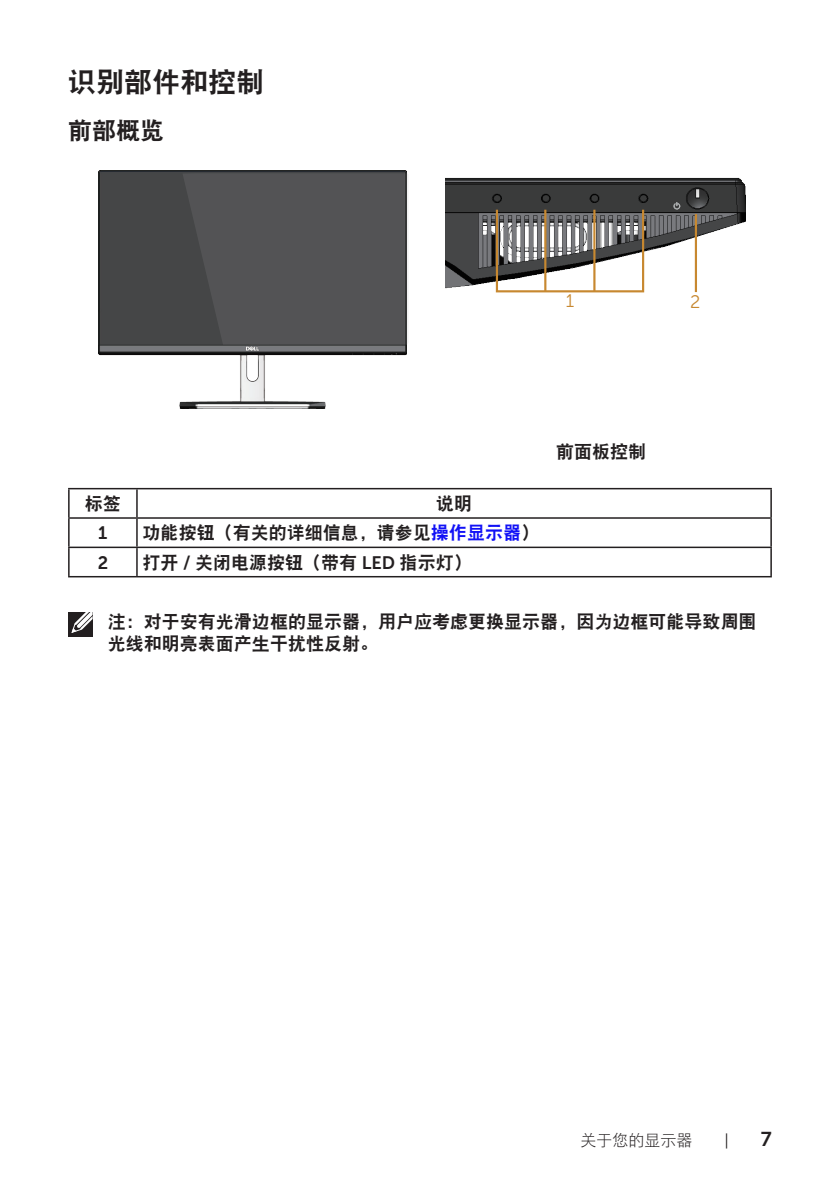
<style>
.page{position:relative;width:840px;height:1191px;background:#fff}
.page>*{position:absolute;margin:0;border:0;box-sizing:border-box;transform-origin:0 0}
.Head_2{font:28px "DFP Hei W9";color:#231f20}
.Head_3{font:24px "DFP Hei W9";color:#231f20}
.t1{font:20px "Museo Sans For Dell 700";color:#231f20}
.t2{font:18.2px "Museo Sans For Dell 300";color:#c78830}
.text{font:18px/21.6px "DFP Hei W9";color:#231f20}
.text-2{font:18px "Museo Sans For Dell 700";color:#231f20}
.t3{font:16px "DFP Hei W3";color:#231f20}
.t4{font:16px "Museo Sans For Dell 300";color:#231f20}
.s1{color:#1111f6}
.s2{font-family:"Museo Sans For Dell 700"}
</style>
<div class="page">
<img style="left:445px;top:178px;width:300px;height:114px">
<svg style="left:673px;top:202px;width:6px;height:7px"></svg>
<hr style="left:544px;top:210px;width:2px;height:81px;background:#c78830">
<hr style="left:593px;top:210px;width:2px;height:81px;background:#c78830">
<div style="left:495px;top:209px;width:148px;height:83px;border:2px solid #c78830"></div>
<hr style="left:694px;top:214px;width:2px;height:78px;background:#c78830">
<img style="left:98px;top:171px;width:308px;height:238px">
<svg style="left:182px;top:173px;width:226px;height:172px;background:#525254"></svg>
<hr style="left:68px;top:488px;width:69px;height:1px;background:#231f20">
<hr style="left:68px;top:489px;width:2px;height:28px;background:#231f20">
<hr style="left:137px;top:488px;width:634px;height:1px;background:#231f20">
<hr style="left:136px;top:489px;width:2px;height:28px;background:#231f20">
<hr style="left:68px;top:517px;width:69px;height:2px;background:#231f20">
<hr style="left:68px;top:519px;width:2px;height:27px;background:#231f20">
<hr style="left:137px;top:517px;width:634px;height:2px;background:#231f20">
<hr style="left:136px;top:519px;width:2px;height:27px;background:#231f20">
<hr style="left:68px;top:546px;width:69px;height:2px;background:#231f20">
<hr style="left:68px;top:548px;width:2px;height:28px;background:#231f20">
<hr style="left:137px;top:546px;width:634px;height:2px;background:#231f20">
<hr style="left:136px;top:548px;width:2px;height:28px;background:#231f20">
<svg style="left:770px;top:489px;width:1px;height:87px"></svg>
<hr style="left:68px;top:576px;width:69px;height:1px;background:#231f20">
<hr style="left:137px;top:576px;width:634px;height:1px;background:#231f20">
<div style="left:68px;top:612px;width:24px;height:24px;background:#231f20"></div>
<svg style="left:71px;top:612px;width:22px;height:22px"></svg>
<p class="Head_2" style="left:68px;top:68px;width:197px">识别部件和控制</p>
<p class="Head_3" style="left:68px;top:119px;width:97px">前部概览</p>
<p class="t2" style="left:565px;top:291px;width:10px">1</p>
<p class="t2" style="left:689px;top:292px;width:12px">2</p>
<p class="text" style="left:85px;top:492px;width:37px">标签</p>
<p class="text" style="left:436px;top:492px;width:37px">说明</p>
<p class="text-2" style="left:98px;top:523px;width:11px">1</p>
<p class="text" style="left:142px;top:522px;width:397px">功能按钮（有关的详细信息，请参见<span class="s1">操作显示器</span>）</p>
<p class="text-2" style="left:98px;top:552px;width:12px">2</p>
<p class="text" style="left:142px;top:551px;width:330px">打开 <span class="s2">/</span> 关闭电源按钮（带有 <span class="s2">LED</span> 指示灯）</p>
<p class="text" style="left:556px;top:440px;width:91px">前面板控制</p>
<p class="text" style="left:108px;top:611px;width:650px">注：对于安有光滑边框的显示器，用户应考虑更换显示器，因为边框可能导致周围光线和明亮表面产生干扰性反射。</p>
<p class="t3" style="left:580px;top:1132px;width:113px">关于您的显示器</p>
<p class="t4" style="left:724px;top:1131px;width:6px">|</p>
<p class="t1" style="left:760px;top:1127px;width:12px">7</p>
</div>
